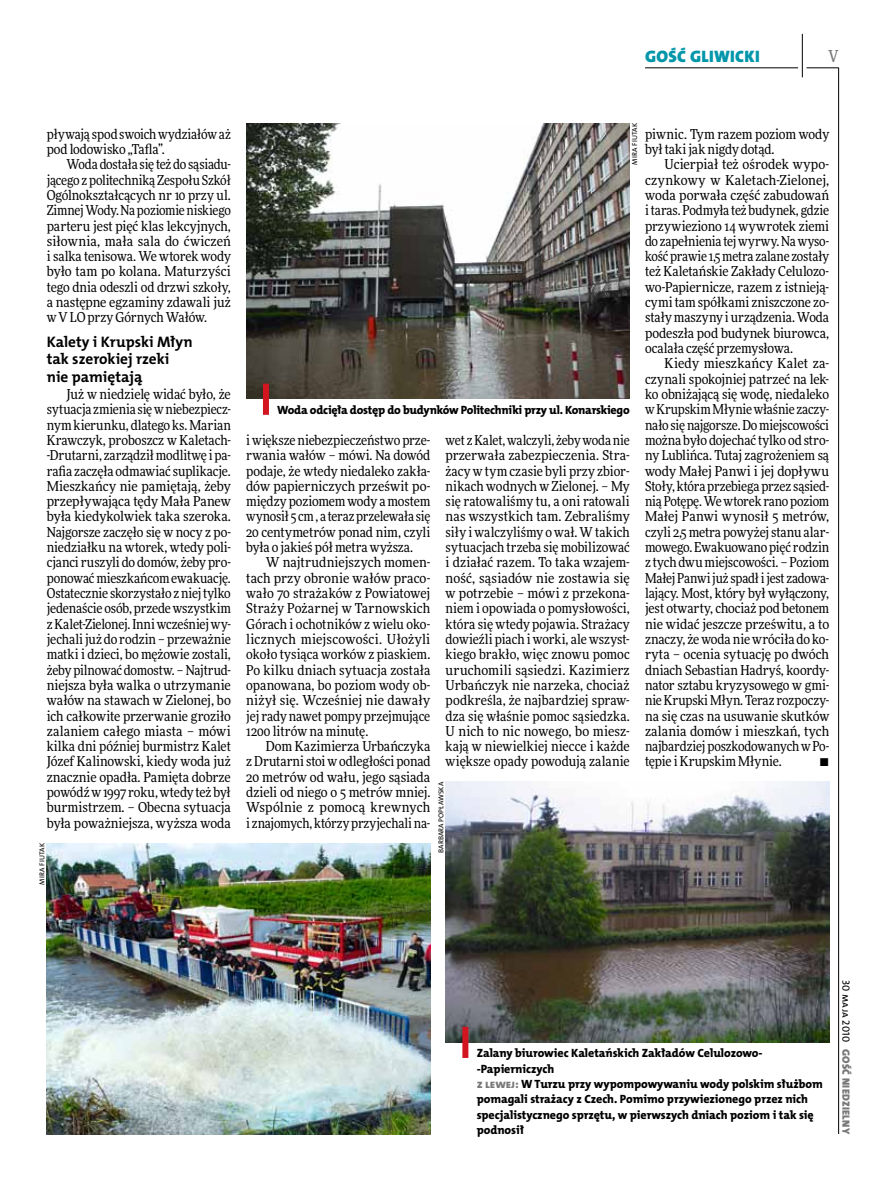
<style>
.page{position:relative;width:893px;height:1191px;background:#fff}
.page>*{position:absolute;margin:0;border:0;box-sizing:border-box;transform-origin:0 0}
.t1{font:16.65px "The Mix HP9 Blk";letter-spacing:.02em;color:#0096aa}
.t2{font:500 16.5px "Freeday Narrow";color:#787779;scale:.9 1}
.t3{font:15.3px/17.7px "The Mix HP7 Bld";color:#000}
.t4{font:13.65px/15.3px "Freeday Narrow News";letter-spacing:-.005em;color:#000;text-align:justify}
.t5{font:12px/15.3px "The Mix HP8 Ex Bld";letter-spacing:-.005em;color:#000}
.t6{font:10.5px "The Mix HP9 Blk";letter-spacing:.025em;color:#787779}
.t7{font:10.5px "The Mix HP5 Plain";color:#000}
.t8{font:7.2px "The Mix HP5 Plain";color:#000}
.s1{color:#787779}
</style>
<div class="page">
<hr style="left:806px;top:68px;width:33px;height:1px;background:#000">
<hr style="left:645px;top:68px;width:153px;height:1px;background:#000">
<hr style="left:838px;top:68px;width:1px;height:1066px;background:#000">
<hr style="left:802px;top:34px;width:1px;height:43px;background:#000">
<img style="left:246px;top:123px;width:384px;height:276px">
<img style="left:47px;top:843px;width:383px;height:291px">
<img style="left:446px;top:782px;width:383px;height:260px">
<div style="left:263px;top:384px;width:6px;height:31px;background:#d3151f"></div>
<div style="left:462px;top:1026px;width:6px;height:32px;background:#d3151f"></div>
<p class="t1" style="left:645px;top:46px;width:116px">GOŚĆ GLIWICKI</p>
<p class="t2" style="left:828px;top:46px;width:13px">V</p>
<p class="t4" style="left:47px;top:126px;width:186px">pływają spod swoich wydziałów aż pod lodowisko „Tafla”.</p>
<p class="t4" style="left:47px;top:157px;width:186px;text-indent:20px">Woda dostała się też do sąsiadu&shy;jącego z politechniką Zespołu Szkół Ogólnokształcących nr 10 przy ul.<br>Zimnej Wody. Na poziomie niskiego parteru jest pięć klas lekcyjnych, siłownia, mała sala do ćwiczeń i salka tenisowa. We wtorek wody było tam po kolana. Maturzyści tego dnia odeszli od drzwi szkoły, a następne egzaminy zdawali już w V LO przy Górnych Wałów.</p>
<p class="t3" style="left:47px;top:332px;width:147px">Kalety i Krupski Młyn tak szerokiej rzeki nie pamiętają</p>
<p class="t4" style="left:47px;top:386px;width:186px;text-indent:20px">Już w niedzielę widać było, że sytuacja zmienia się w niebezpiecz&shy;nym kierunku, dlatego ks. Marian Krawczyk, proboszcz w Kaletach--Drutarni, zarządził modlitwę i pa&shy;rafia zaczęła odmawiać suplikacje.<br>Mieszkańcy nie pamiętają, żeby przepływająca tędy Mała Panew była kiedykolwiek taka szeroka.<br>Najgorsze zaczęło się w nocy z po&shy;niedziałku na wtorek, wtedy poli&shy;cjanci ruszyli do domów, żeby pro&shy;ponować mieszkańcom ewakuację.<br>Ostatecznie skorzystało z niej tylko jedenaście osób, przede wszystkim z Kalet-Zielonej. Inni wcześniej wy&shy;jechali już do rodzin – przeważnie matki i dzieci, bo mężowie zostali, żeby pilnować domostw. – Najtrud&shy;niejsza była walka o utrzymanie wałów na stawach w Zielonej, bo ich całkowite przerwanie groziło zalaniem całego miasta – mówi kilka dni później burmistrz Kalet Józef Kalinowski, kiedy woda już znacznie opadła. Pamięta dobrze powódź w 1997 roku, wtedy też był burmistrzem. – Obecna sytuacja była poważniejsza, wyższa woda</p>
<p class="t8" style="left:38px;top:884px;width:43px;rotate:-90deg">mira fi utak</p>
<p class="t8" style="left:630px;top:165px;width:43px;rotate:-90deg">Mira Fiutak</p>
<p class="t4" style="left:645px;top:126px;width:186px">piwnic. Tym razem poziom wody był taki jak nigdy dotąd.</p>
<p class="t4" style="left:645px;top:157px;width:186px;text-indent:20px">Ucierpiał też ośrodek wypo&shy;czynkowy w Kaletach-Zielonej, woda porwała część zabudowań i taras. Podmyła też budynek, gdzie przywieziono 14 wywrotek ziemi do zapełnienia tej wyrwy. Na wyso&shy;kość prawie 1,5 metra zalane zostały też Kaletańskie Zakłady Celulozo&shy;wo-Papiernicze, razem z istnieją&shy;cymi tam spółkami zniszczone zo&shy;stały maszyny i urządzenia. Woda podeszła pod budynek biurowca, ocalała część przemysłowa.</p>
<p class="t4" style="left:645px;top:356px;width:186px;text-indent:20px">Kiedy mieszkańcy Kalet za&shy;czynali spokojniej patrzeć na lek&shy;ko obniżającą się wodę, niedaleko w Krupskim Młynie właśnie zaczy&shy;nało się najgorsze. Do miejscowości można było dojechać tylko od stro&shy;ny Lublińca. Tutaj zagrożeniem są wody Małej Panwi i jej dopływu Stoły, która przebiega przez sąsied&shy;nią Potępę. We wtorek rano poziom Małej Panwi wynosił 5 metrów, czyli 2,5 metra powyżej stanu alar&shy;mowego. Ewakuowano pięć rodzin z tych dwu miejscowości. – Poziom Małej Panwi już spadł i jest zadowa&shy;lający. Most, który był wyłączony, jest otwarty, chociaż pod betonem nie widać jeszcze prześwitu, a to znaczy, że woda nie wróciła do ko&shy;ryta – ocenia sytuację po dwóch dniach Sebastian Hadryś, koordy&shy;nator sztabu kryzysowego w gmi&shy;nie Krupski Młyn. Teraz rozpoczy&shy;na się czas na usuwanie skutków zalania domów i mieszkań, tych najbardziej poszkodowanych w Po&shy;tępie i Krupskim Młynie.</p>
<p class="t5" style="left:277px;top:403px;width:354px">Woda odcięła dostęp do budynków Politechniki przy ul. Konarskiego</p>
<p class="t4" style="left:246px;top:432px;width:186px">i większe niebezpieczeństwo prze&shy;rwania wałów – mówi. Na dowód podaje, że wtedy niedaleko zakła&shy;dów papierniczych prześwit po&shy;między poziomem wody a mostem wynosił 5 cm , a teraz przelewała się 20 centymetrów ponad nim, czyli była o jakieś pół metra wyższa.</p>
<p class="t4" style="left:246px;top:555px;width:186px;text-indent:20px">W najtrudniejszych momen&shy;tach przy obronie wałów praco&shy;wało 70 strażaków z Powiatowej Straży Pożarnej w Tarnowskich Górach i ochotników z wielu oko&shy;licznych miejscowości. Ułożyli około tysiąca worków z piaskiem.<br>Po kilku dniach sytuacja została opanowana, bo poziom wody ob&shy;niżył się. Wcześniej nie dawały jej rady nawet pompy przejmujące 1200 litrów na minutę.</p>
<p class="t4" style="left:246px;top:738px;width:186px;text-indent:20px">Dom Kazimierza Urbańczyka z Drutarni stoi w odległości ponad 20 metrów od wału, jego sąsiada dzieli od niego o 5 metrów mniej.<br>Wspólnie z pomocą krewnych i znajomych, którzy przyjechali na-</p>
<p class="t4" style="left:446px;top:432px;width:186px">wet z Kalet, walczyli, żeby woda nie przerwała zabezpieczenia. Stra&shy;żacy w tym czasie byli przy zbior&shy;nikach wodnych w Zielonej. – My się ratowaliśmy tu, a oni ratowali nas wszystkich tam. Zebraliśmy siły i walczyliśmy o wał. W takich sytuacjach trzeba się mobilizować i działać razem. To taka wzajem&shy;ność, sąsiadów nie zostawia się w potrzebie – mówi z przekona&shy;niem i opowiada o pomysłowości, która się wtedy pojawia. Strażacy dowieźli piach i worki, ale wszyst&shy;kiego brakło, więc znowu pomoc uruchomili sąsiedzi. Kazimierz Urbańczyk nie narzeka, chociaż podkreśla, że najbardziej spraw&shy;dza się właśnie pomoc sąsiedzka.<br>U nich to nic nowego, bo miesz&shy;kają w niewielkiej niecce i każde większe opady powodują zalanie</p>
<p class="t4" style="left:819px;top:754px;width:11px">•</p>
<p class="t8" style="left:436px;top:853px;width:73px;rotate:-90deg">Barbara Popławska</p>
<p class="t5" style="left:477px;top:1045px;width:348px">Zalany biurowiec Kaletańskich Zakładów Celulozowo--Papierniczych<br><span class="s1">z lewej:</span> W Turzu przy wypompowywaniu wody polskim służbom pomagali strażacy z Czech. Pomimo przywiezionego przez nich specjalistycznego sprzętu, w pierwszych dniach poziom i tak się podnosił</p>
<p class="t7" style="left:853px;top:979px;width:64px;rotate:90deg">30 maja 2010</p>
<p class="t6" style="left:853px;top:1049px;width:86px;rotate:90deg">GOŚĆ NIEDZIELNY</p>
</div>
